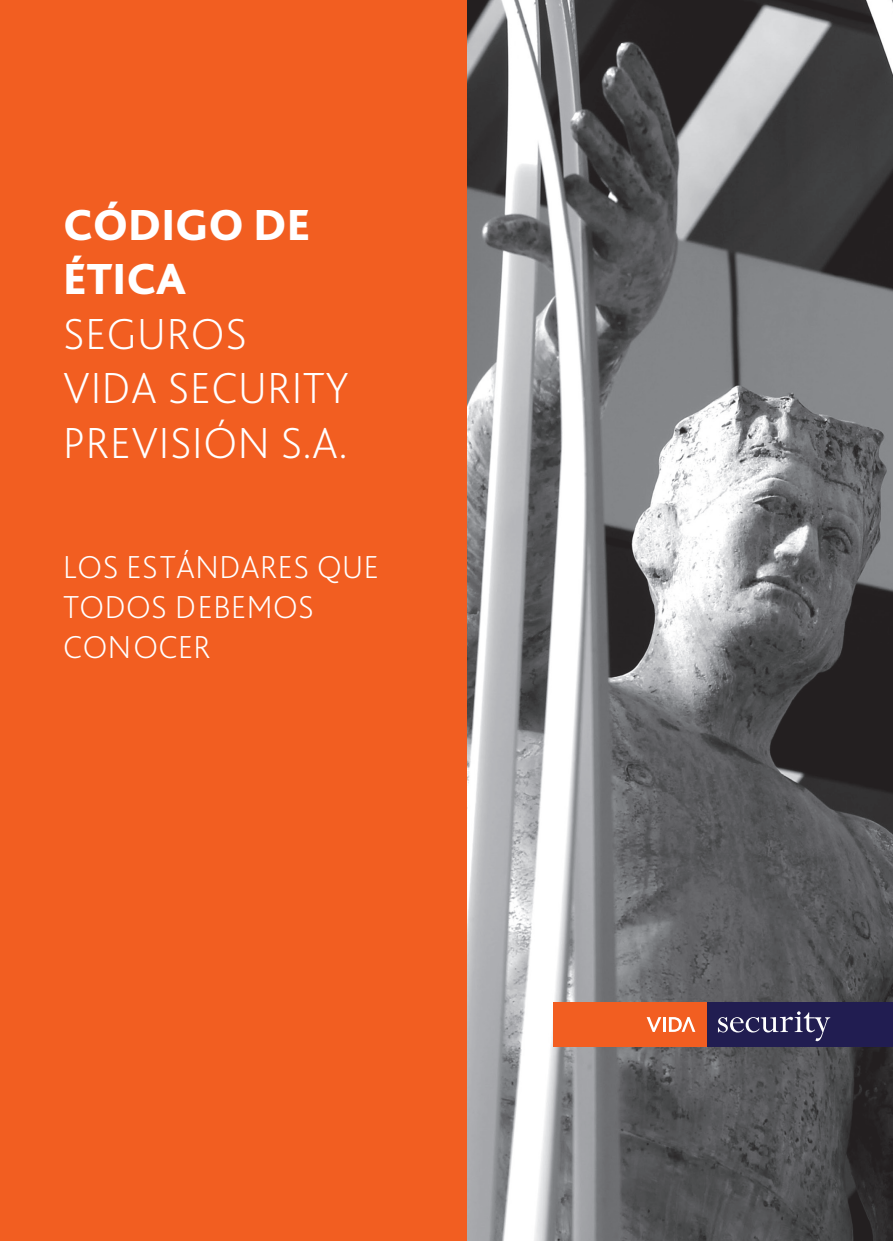
<style>
.page{position:relative;width:893px;height:1241px;background:#fff}
.page>*{position:absolute;margin:0;border:0;box-sizing:border-box;transform-origin:0 0}
.t1{font:200 45.5px/54.6px "Bliss Pro";letter-spacing:.015em;color:#fff}
.t2{font:800 45.5px/54.6px "Bliss 2";color:#fff}
.t3{font:200 33.25px/39.9px "Bliss Pro";letter-spacing:.015em;color:#fff}
</style>
<div class="page">
<img style="left:466px;top:0;width:427px;height:1240px">
<div style="left:0;top:0;width:466px;height:1240px;background:#f25e21"></div>
<div style="left:707px;top:1001px;width:186px;height:45px;background:#211d51"></div>
<svg style="left:718px;top:1011px;width:112px;height:29px"></svg>
<div style="left:553px;top:1001px;width:154px;height:45px;background:#f25e21"></div>
<svg style="left:647px;top:1017px;width:14px;height:14px"></svg>
<hr style="left:663px;top:1016px;width:3px;height:15px;background:#fff">
<svg style="left:669px;top:1017px;width:26px;height:14px"></svg>
<h1 class="t2" style="left:63px;top:196px;width:249px">CÓDIGO DE<br>ÉTICA</h1>
<h1 class="t1" style="left:63px;top:305px;width:287px">SEGUROS<br>VIDA SECURITY<br>PREVISIÓN S.A.</h1>
<p class="t3" style="left:63px;top:546px;width:317px">LOS ESTÁNDARES QUE<br>TODOS DEBEMOS<br>CONOCER</p>
</div>
